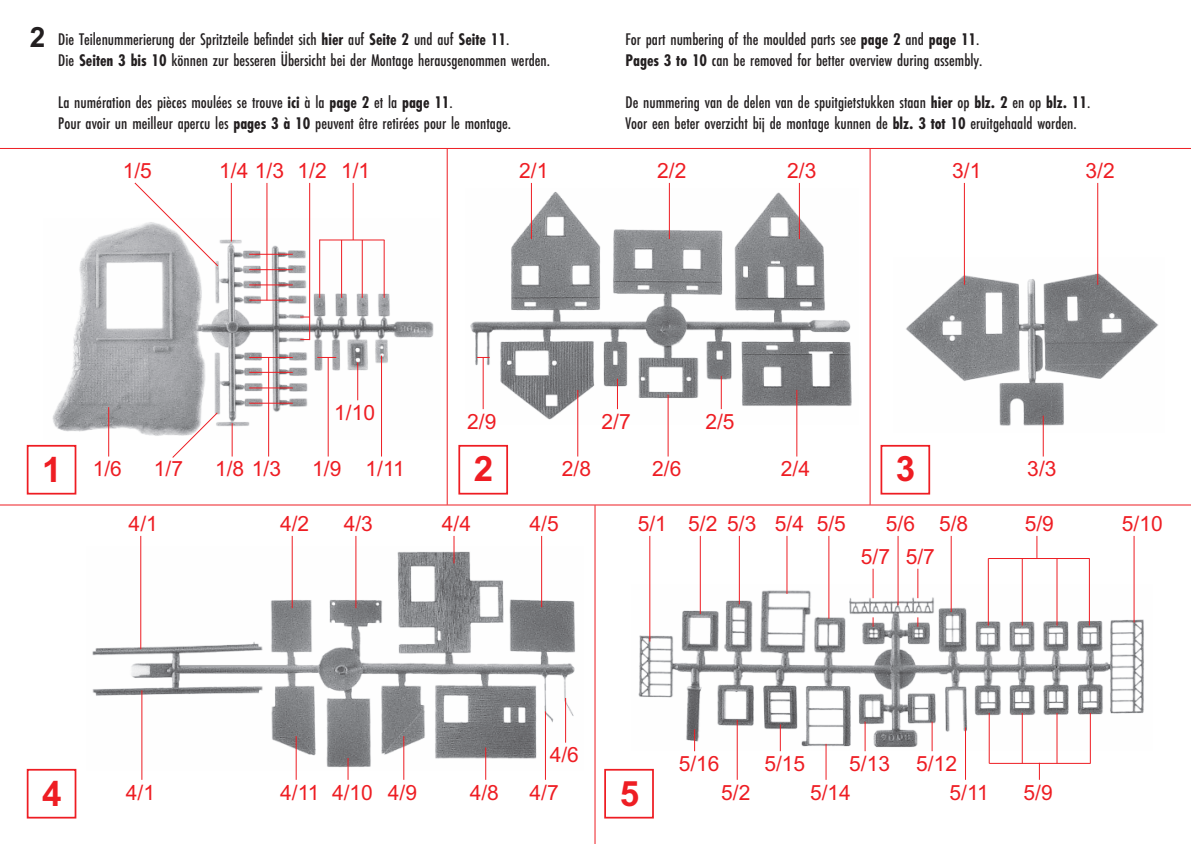
<style>
.page{position:relative;width:1191px;height:844px;background:#fff}
.page>*{position:absolute;margin:0;border:0;box-sizing:border-box;transform-origin:0 0}
.t1{font:700 35px "Arial";color:#ee1d23}
.t2{font:21px/28.5px "Arial";color:#ee1d23}
.t3{font:17.5px "Futura EF Medium Con";color:#231f20}
.s1{font-family:"Arial";font-weight:700;font-size:28px}
.s2{font-family:"Futura EF Bold Con"}
</style>
<div class="page">
<hr style="left:594px;top:505px;width:1px;height:338px;background:#ee1d23">
<hr style="left:447px;top:149px;width:1px;height:355px;background:#ee1d23">
<hr style="left:869px;top:149px;width:1px;height:355px;background:#ee1d23">
<hr style="left:0;top:148px;width:1191px;height:1px;background:#ee1d23">
<hr style="left:0;top:504px;width:1191px;height:1px;background:#ee1d23">
<img style="left:470px;top:189px;width:382px;height:235px">
<img style="left:906px;top:257px;width:253px;height:176px">
<img style="left:92px;top:546px;width:483px;height:224px">
<img style="left:638px;top:584px;width:506px;height:166px">
<img style="left:52px;top:218px;width:382px;height:221px">
<hr style="left:231px;top:183px;width:1px;height:58px;background:#ee1d23">
<svg style="left:134px;top:182px;width:85px;height:85px"></svg>
<hr style="left:266px;top:183px;width:1px;height:117px;background:#ee1d23">
<hr style="left:353px;top:183px;width:1px;height:57px;background:#ee1d23">
<hr style="left:320px;top:239px;width:64px;height:1px;background:#ee1d23">
<hr style="left:249px;top:254px;width:44px;height:1px;background:#ee1d23">
<hr style="left:249px;top:284px;width:44px;height:1px;background:#ee1d23">
<hr style="left:249px;top:269px;width:44px;height:1px;background:#ee1d23">
<hr style="left:249px;top:299px;width:44px;height:1px;background:#ee1d23">
<hr style="left:249px;top:372px;width:44px;height:1px;background:#ee1d23">
<hr style="left:249px;top:357px;width:44px;height:1px;background:#ee1d23">
<svg style="left:317px;top:357px;width:19px;height:1px"></svg>
<svg style="left:477px;top:357px;width:12px;height:1px"></svg>
<hr style="left:249px;top:387px;width:44px;height:1px;background:#ee1d23">
<hr style="left:249px;top:402px;width:44px;height:1px;background:#ee1d23">
<hr style="left:988px;top:558px;width:101px;height:1px;background:#ee1d23">
<hr style="left:989px;top:762px;width:101px;height:1px;background:#ee1d23">
<hr style="left:988px;top:712px;width:1px;height:51px;background:#ee1d23">
<hr style="left:1021px;top:712px;width:1px;height:51px;background:#ee1d23">
<hr style="left:1056px;top:712px;width:1px;height:51px;background:#ee1d23">
<hr style="left:1089px;top:712px;width:1px;height:51px;background:#ee1d23">
<hr style="left:988px;top:558px;width:1px;height:67px;background:#ee1d23">
<hr style="left:1021px;top:558px;width:1px;height:67px;background:#ee1d23">
<hr style="left:1056px;top:558px;width:1px;height:67px;background:#ee1d23">
<hr style="left:1089px;top:558px;width:1px;height:67px;background:#ee1d23">
<hr style="left:319px;top:239px;width:1px;height:59px;background:#ee1d23">
<hr style="left:341px;top:240px;width:1px;height:58px;background:#ee1d23">
<hr style="left:362px;top:240px;width:1px;height:58px;background:#ee1d23">
<hr style="left:384px;top:240px;width:1px;height:58px;background:#ee1d23">
<hr style="left:309px;top:183px;width:1px;height:157px;background:#ee1d23">
<hr style="left:108px;top:407px;width:1px;height:49px;background:#ee1d23">
<svg style="left:171px;top:411px;width:47px;height:47px"></svg>
<hr style="left:232px;top:423px;width:1px;height:33px;background:#ee1d23">
<hr style="left:268px;top:357px;width:1px;height:99px;background:#ee1d23">
<hr style="left:328px;top:357px;width:1px;height:99px;background:#ee1d23">
<hr style="left:381px;top:355px;width:1px;height:101px;background:#ee1d23">
<hr style="left:357px;top:362px;width:1px;height:38px;background:#ee1d23">
<hr style="left:667px;top:394px;width:1px;height:62px;background:#ee1d23">
<hr style="left:577px;top:390px;width:1px;height:66px;background:#ee1d23">
<hr style="left:796px;top:390px;width:1px;height:66px;background:#ee1d23">
<hr style="left:483px;top:358px;width:1px;height:51px;background:#ee1d23">
<hr style="left:617px;top:378px;width:1px;height:31px;background:#ee1d23">
<hr style="left:721px;top:376px;width:1px;height:33px;background:#ee1d23">
<hr style="left:1042px;top:415px;width:1px;height:41px;background:#ee1d23">
<hr style="left:669px;top:183px;width:1px;height:56px;background:#ee1d23">
<hr style="left:531px;top:183px;width:1px;height:56px;background:#ee1d23">
<hr style="left:799px;top:183px;width:1px;height:56px;background:#ee1d23">
<hr style="left:964px;top:183px;width:1px;height:102px;background:#ee1d23">
<hr style="left:1097px;top:183px;width:1px;height:102px;background:#ee1d23">
<hr style="left:141px;top:690px;width:1px;height:89px;background:#ee1d23">
<hr style="left:296px;top:736px;width:1px;height:43px;background:#ee1d23">
<hr style="left:403px;top:736px;width:1px;height:43px;background:#ee1d23">
<hr style="left:485px;top:747px;width:1px;height:32px;background:#ee1d23">
<hr style="left:545px;top:711px;width:1px;height:68px;background:#ee1d23">
<hr style="left:565px;top:697px;width:1px;height:45px;background:#ee1d23">
<svg style="left:347px;top:757px;width:1px;height:22px"></svg>
<hr style="left:140px;top:535px;width:1px;height:114px;background:#ee1d23">
<hr style="left:292px;top:535px;width:1px;height:73px;background:#ee1d23">
<hr style="left:355px;top:535px;width:1px;height:73px;background:#ee1d23">
<svg style="left:453px;top:536px;width:1px;height:27px"></svg>
<hr style="left:541px;top:535px;width:1px;height:72px;background:#ee1d23">
<hr style="left:737px;top:719px;width:1px;height:60px;background:#ee1d23">
<hr style="left:825px;top:743px;width:1px;height:36px;background:#ee1d23">
<svg style="left:780px;top:724px;width:1px;height:27px"></svg>
<svg style="left:694px;top:729px;width:1px;height:22px"></svg>
<hr style="left:864px;top:721px;width:1px;height:30px;background:#ee1d23">
<hr style="left:931px;top:721px;width:1px;height:30px;background:#ee1d23">
<svg style="left:1039px;top:762px;width:1px;height:17px"></svg>
<hr style="left:965px;top:727px;width:1px;height:52px;background:#ee1d23">
<hr style="left:649px;top:535px;width:1px;height:106px;background:#ee1d23">
<hr style="left:700px;top:535px;width:1px;height:78px;background:#ee1d23">
<hr style="left:739px;top:535px;width:1px;height:69px;background:#ee1d23">
<hr style="left:786px;top:535px;width:1px;height:58px;background:#ee1d23">
<hr style="left:828px;top:535px;width:1px;height:83px;background:#ee1d23">
<hr style="left:897px;top:535px;width:1px;height:70px;background:#ee1d23">
<hr style="left:950px;top:535px;width:1px;height:77px;background:#ee1d23">
<svg style="left:1036px;top:536px;width:1px;height:21px"></svg>
<hr style="left:1133px;top:535px;width:1px;height:87px;background:#ee1d23">
<hr style="left:872px;top:568px;width:1px;height:30px;background:#ee1d23">
<hr style="left:917px;top:568px;width:1px;height:30px;background:#ee1d23">
<div style="left:27px;top:445px;width:49px;height:49px;border:2px solid #ee1d23"></div>
<div style="left:27px;top:768px;width:49px;height:50px;border:2px solid #ee1d23"></div>
<div style="left:604px;top:768px;width:50px;height:50px;border:2px solid #ee1d23"></div>
<div style="left:458px;top:445px;width:50px;height:49px;border:2px solid #ee1d23"></div>
<div style="left:880px;top:445px;width:50px;height:49px;border:2px solid #ee1d23"></div>
<p class="t3" style="left:30px;top:33px;width:481px"><span class="s1">2</span> Die Teilenummerierung der Spritzteile befindet sich <span class="s2">hier</span> auf <span class="s2">Seite 2</span> und auf <span class="s2">Seite 11</span>.</p>
<p class="t3" style="left:625px;top:33px;width:355px">For part numbering of the moulded parts see <span class="s2">page 2</span> and <span class="s2">page 11</span>.</p>
<p class="t3" style="left:58px;top:54px;width:493px">Die <span class="s2">Seiten 3 bis 10</span> können zur besseren Übersicht bei der Montage herausgenommen werden.</p>
<p class="t3" style="left:625px;top:54px;width:358px"><span class="s2">Pages 3 to 10</span> can be removed for better overview during assembly.</p>
<p class="t3" style="left:58px;top:96px;width:396px">La numération des pièces moulées se trouve <span class="s2">ici</span> à la <span class="s2">page 2</span> et la <span class="s2">page 11</span>.</p>
<p class="t3" style="left:625px;top:96px;width:466px">De nummering van de delen van de spuitgietstukken staan <span class="s2">hier</span> op <span class="s2">blz. 2</span> en op <span class="s2">blz. 11</span>.</p>
<p class="t3" style="left:58px;top:117px;width:454px">Pour avoir un meilleur apercu les <span class="s2">pages 3 à 10</span> peuvent être retirées pour le montage.</p>
<p class="t3" style="left:625px;top:117px;width:453px">Voor een beter overzicht bij de montage kunnen de <span class="s2">blz. 3 tot 10</span> eruitgehaald worden.</p>
<p class="t2" style="left:219px;top:156px;width:152px">1/4 1/3 1/2 1/1</p>
<p class="t2" style="left:123px;top:156px;width:31px">1/5</p>
<p class="t2" style="left:519px;top:156px;width:31px">2/1</p>
<p class="t2" style="left:657px;top:156px;width:31px">2/2</p>
<p class="t2" style="left:787px;top:156px;width:31px">2/3</p>
<p class="t2" style="left:952px;top:156px;width:31px">3/1</p>
<p class="t2" style="left:1085px;top:156px;width:31px">3/2</p>
<h1 class="t1" style="left:42px;top:449px;width:21px">1</h1>
<p class="t2" style="left:93px;top:454px;width:31px">1/6</p>
<p class="t2" style="left:334px;top:398px;width:42px">1/10</p>
<p class="t2" style="left:154px;top:454px;width:31px">1/7</p>
<p class="t2" style="left:215px;top:454px;width:67px">1/8 1/3</p>
<p class="t2" style="left:312px;top:454px;width:94px">1/9 1/11</p>
<p class="t2" style="left:467px;top:407px;width:31px">2/9</p>
<p class="t2" style="left:601px;top:407px;width:31px">2/7</p>
<p class="t2" style="left:705px;top:407px;width:31px">2/5</p>
<h1 class="t1" style="left:474px;top:448px;width:21px">2</h1>
<h1 class="t1" style="left:896px;top:448px;width:21px">3</h1>
<p class="t2" style="left:562px;top:454px;width:31px">2/8</p>
<p class="t2" style="left:652px;top:454px;width:31px">2/6</p>
<p class="t2" style="left:781px;top:454px;width:31px">2/4</p>
<p class="t2" style="left:1027px;top:454px;width:31px">3/3</p>
<p class="t2" style="left:129px;top:509px;width:31px">4/1</p>
<p class="t2" style="left:280px;top:509px;width:31px">4/2</p>
<p class="t2" style="left:344px;top:509px;width:31px">4/3</p>
<p class="t2" style="left:442px;top:509px;width:31px">4/4</p>
<p class="t2" style="left:529px;top:509px;width:31px">4/5</p>
<p class="t2" style="left:637px;top:509px;width:210px">5/1 5/2 5/3 5/4 5/5</p>
<p class="t2" style="left:886px;top:509px;width:84px">5/6 5/8</p>
<p class="t2" style="left:1024px;top:509px;width:31px">5/9</p>
<p class="t2" style="left:1122px;top:509px;width:42px">5/10</p>
<p class="t2" style="left:861px;top:542px;width:75px">5/7 5/7</p>
<p class="t2" style="left:549px;top:740px;width:31px">4/6</p>
<h1 class="t1" style="left:42px;top:772px;width:21px">4</h1>
<h1 class="t1" style="left:619px;top:772px;width:21px">5</h1>
<p class="t2" style="left:126px;top:777px;width:31px">4/1</p>
<p class="t2" style="left:280px;top:777px;width:41px">4/11</p>
<p class="t2" style="left:388px;top:777px;width:31px">4/9</p>
<p class="t2" style="left:470px;top:777px;width:31px">4/8</p>
<p class="t2" style="left:529px;top:777px;width:31px">4/7</p>
<p class="t2" style="left:332px;top:777px;width:42px">4/10</p>
<p class="t2" style="left:678px;top:749px;width:42px">5/16</p>
<p class="t2" style="left:764px;top:749px;width:42px">5/15</p>
<p class="t2" style="left:949px;top:749px;width:41px;text-indent:-100px">5/13 5/12<br>5/11</p>
<p class="t2" style="left:721px;top:777px;width:31px">5/2</p>
<p class="t2" style="left:810px;top:777px;width:42px">5/14</p>
<p class="t2" style="left:1023px;top:777px;width:31px">5/9</p>
</div>
